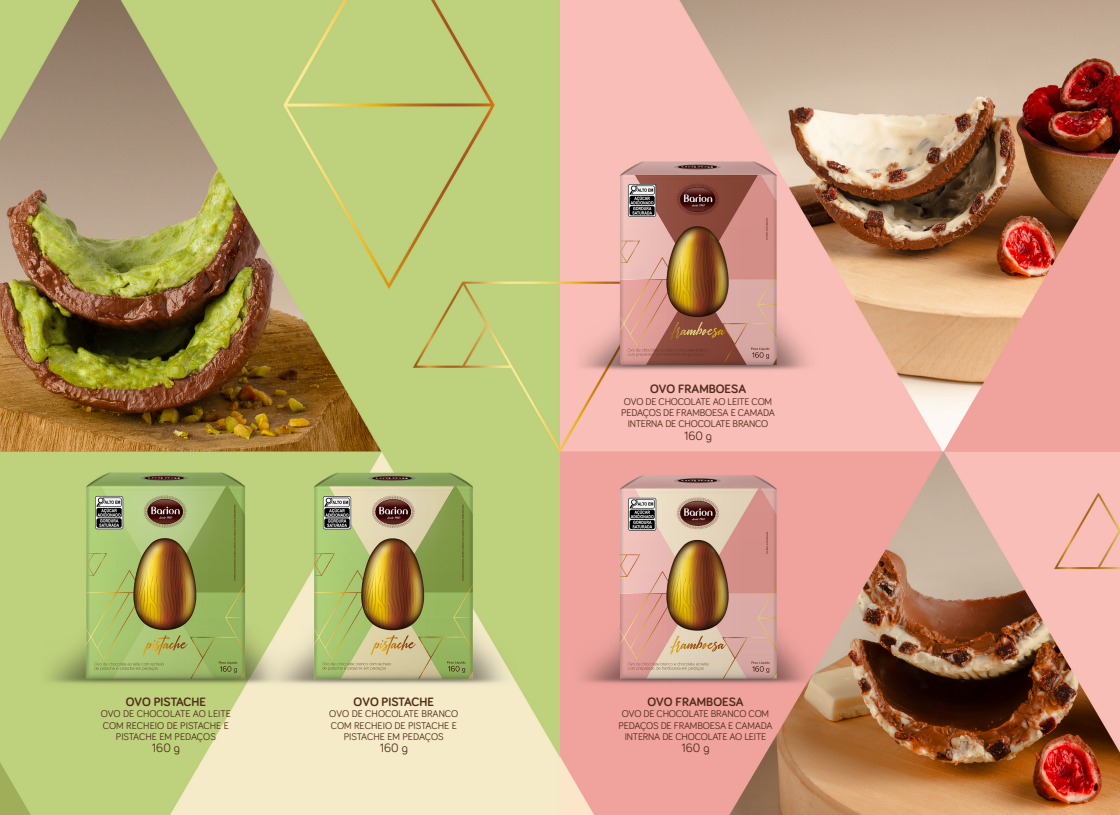
<style>
.page{position:relative;width:1120px;height:815px;background:#fff}
.page>*{position:absolute;margin:0;border:0;box-sizing:border-box;transform-origin:0 0}
.t1{font:700 12.5px "Bariol";color:#522d1c}
.t2{font:12.5px "Bariol";color:#522d1c}
.t3{font:10px/11.2px "Bariol";letter-spacing:-.02em;color:#522d1c;text-align:center}
.t4{font:10px/11.2px "Bariol";color:#522d1c;text-align:center}
</style>
<div class="page">
<img style="left:0;top:0;width:1120px;height:815px">
<p class="t1" style="left:126px;top:693px;width:82px">OVO PISTACHE</p>
<p class="t4" style="left:101px;top:708px;width:132px">OVO DE CHOCOLATE AO LEITE<br>COM RECHEIO DE PISTACHE E<br>PISTACHE EM PEDAÇOS</p>
<p class="t2" style="left:152px;top:740px;width:30px">160 g</p>
<p class="t1" style="left:354px;top:693px;width:82px">OVO PISTACHE</p>
<p class="t4" style="left:329px;top:708px;width:131px">OVO DE CHOCOLATE BRANCO<br>COM RECHEIO DE PISTACHE E<br>PISTACHE EM PEDAÇOS</p>
<p class="t2" style="left:380px;top:740px;width:30px">160 g</p>
<p class="t1" style="left:650px;top:381px;width:98px">OVO FRAMBOESA</p>
<p class="t3" style="left:621px;top:395px;width:155px">OVO DE CHOCOLATE AO LEITE COM<br>PEDAÇOS DE FRAMBOESA E CAMADA<br>INTERNA DE CHOCOLATE BRANCO</p>
<p class="t2" style="left:684px;top:427px;width:30px">160 g</p>
<p class="t1" style="left:647px;top:693px;width:98px">OVO FRAMBOESA</p>
<p class="t3" style="left:618px;top:708px;width:155px">OVO DE CHOCOLATE BRANCO COM<br>PEDAÇOS DE FRAMBOESA E CAMADA<br>INTERNA DE CHOCOLATE AO LEITE</p>
<p class="t2" style="left:681px;top:740px;width:30px">160 g</p>
</div>
